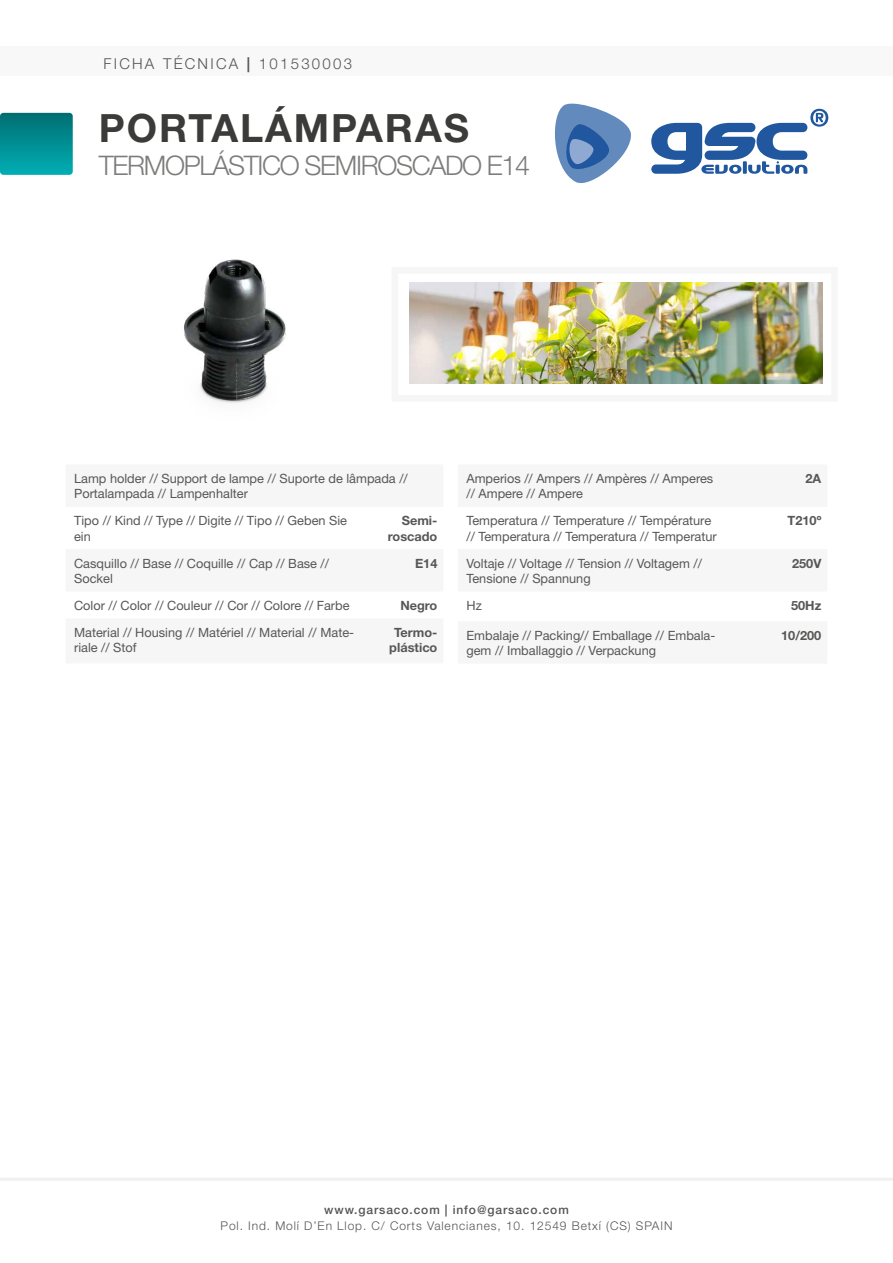
<style>
.page{position:relative;width:893px;height:1263px;background:#fff}
.page>*{position:absolute;margin:0;border:0;box-sizing:border-box;transform-origin:0 0}
.t1{font:700 39px "Helvetica Neue";letter-spacing:.05em;color:#3b3b3a}
.t2{font:300 27px "Helvetica Neue";letter-spacing:-.05em;color:#7c7c7b}
.t3{font:300 15px "Helvetica Neue";letter-spacing:.15em;color:#565555}
.t4{font:12.75px/15.3px "Helvetica Neue";color:#575756}
.t5{font:700 12.75px/15.3px "Helvetica Neue";color:#575756;text-align:right}
.t6{font:300 12px "Helvetica Neue";letter-spacing:.075em;color:#565555}
.t7{font:500 12px "Helvetica Neue";letter-spacing:.075em;color:#565555}
.s1{font-weight:700}
</style>
<div class="page">
<svg style="left:651px;top:109px;width:177px;height:65px"></svg>
<svg style="left:554px;top:103px;width:77px;height:81px"></svg>
<hr style="left:0;top:1178px;width:893px;height:3px;background:#f0f0f0">
<div style="left:0;top:47px;width:893px;height:29px;background:#f8f8f8"></div>
<svg style="left:0;top:113px;width:73px;height:62px;background:#018f94"></svg>
<img style="left:409px;top:282px;width:413px;height:102px">
<img style="left:184px;top:259px;width:102px;height:145px">
<p class="t3" style="left:103px;top:54px;width:250px">FICHA TÉCNICA <span class="s1">|</span> 101530003</p>
<h1 class="t1" style="left:99px;top:104px;width:372px">PORTALÁMPARAS</h1>
<h2 class="t2" style="left:99px;top:149px;width:433px">TERMOPLÁSTICO SEMIROSCADO E14</h2>
<p class="t4" style="left:74px;top:471px;width:335px">Lamp holder // Support de lampe // Suporte de lâmpada //<br>Portalampada // Lampenhalter</p>
<p class="t4" style="left:74px;top:513px;width:274px">Tipo // Kind // Type // Digite // Tipo // Geben Sie ein</p>
<p class="t5" style="left:388px;top:513px;width:51px">Semi&shy;roscado</p>
<p class="t4" style="left:74px;top:555px;width:256px">Casquillo // Base // Coquille // Cap // Base //<br>Sockel</p>
<p class="t5" style="left:415px;top:555px;width:24px">E14</p>
<p class="t4" style="left:74px;top:598px;width:277px">Color // Color // Couleur // Cor // Colore // Farbe</p>
<p class="t5" style="left:400px;top:597px;width:39px">Negro</p>
<p class="t4" style="left:74px;top:625px;width:282px">Material // Housing // Matériel // Material // Mate&shy;riale // Stof</p>
<p class="t5" style="left:389px;top:624px;width:50px;text-align:center">Termo&shy;plástico</p>
<p class="t4" style="left:466px;top:471px;width:248px">Amperios // Ampers // Ampères // Amperes // Ampere // Ampere</p>
<p class="t5" style="left:805px;top:470px;width:17px">2A</p>
<p class="t4" style="left:466px;top:513px;width:252px">Temperatura // Temperature // Température // Temperatura // Temperatura // Temperatur</p>
<p class="t5" style="left:788px;top:513px;width:35px">T210º</p>
<p class="t4" style="left:466px;top:555px;width:237px">Voltaje // Voltage // Tension // Voltagem //<br>Tensione // Spannung</p>
<p class="t5" style="left:792px;top:555px;width:31px">250V</p>
<p class="t4" style="left:466px;top:598px;width:17px">Hz</p>
<p class="t5" style="left:791px;top:597px;width:32px">50Hz</p>
<p class="t4" style="left:466px;top:627px;width:250px">Embalaje // Packing// Emballage // Embala&shy;gem // Imballaggio // Verpackung</p>
<p class="t5" style="left:781px;top:627px;width:42px">10/200</p>
<p class="t7" style="left:324px;top:1202px;width:246px">www.garsaco.com | info@garsaco.com</p>
<p class="t6" style="left:221px;top:1219px;width:453px">Pol. Ind. Molí D’En Llop. C/ Corts Valencianes, 10. 12549 Betxí (CS) SPAIN</p>
</div>
